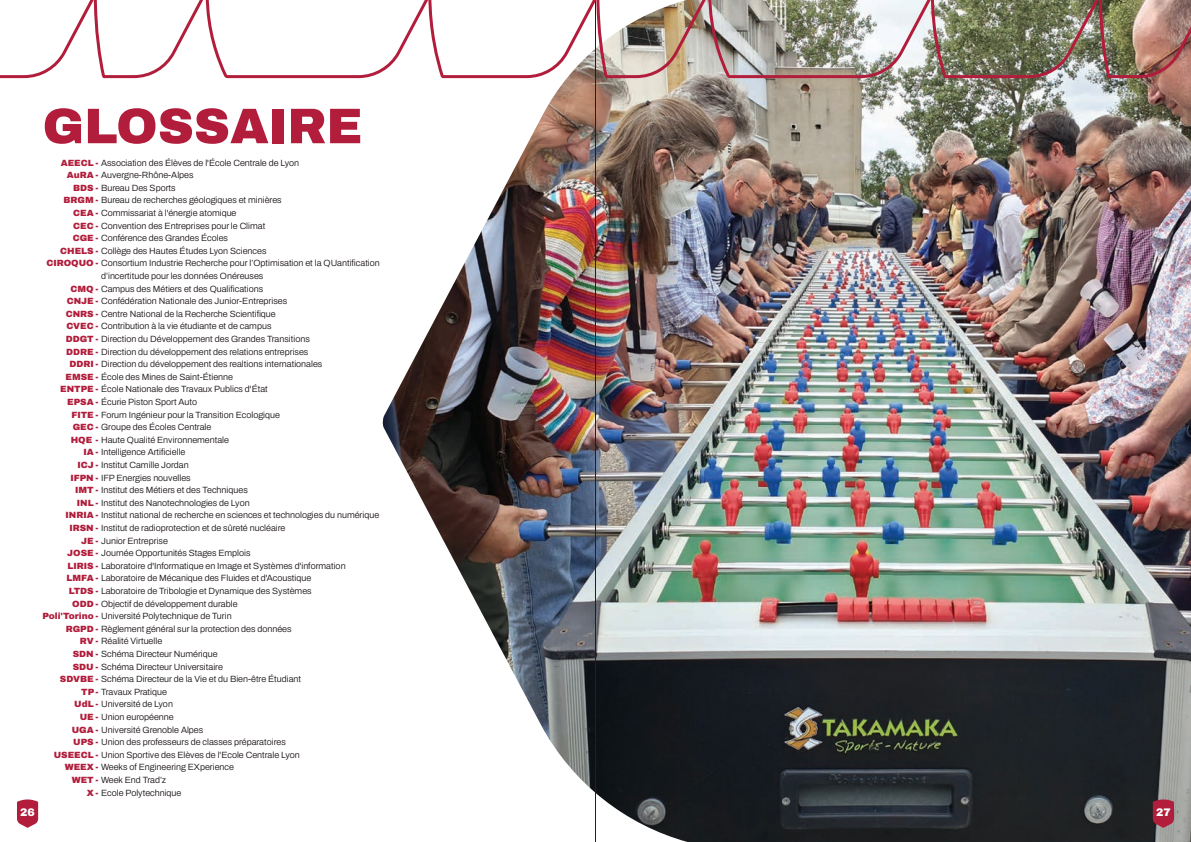
<style>
.page{position:relative;width:1191px;height:842px;background:#fff}
.page>*{position:absolute;margin:0;border:0;box-sizing:border-box;transform-origin:0 0}
.t1{font:600 50px "Archivo";color:#b11d3b}
.t2{font:600 11px "Archivo";color:#fff}
.t3{font:600 9px "Archivo";color:#160f11}
.s1{color:#b11d3b}
</style>
<div class="page">
<img style="left:383px;top:80px;width:808px;height:762px">
<svg style="left:1152px;top:799px;width:22px;height:29px"></svg>
<svg style="left:17px;top:799px;width:21px;height:29px"></svg>
<hr style="left:595px;top:0;width:1px;height:842px;background:#231f20">
<img style="left:0;top:0;width:1191px;height:80px">
<h1 class="t1" style="left:43px;top:89px;width:321px">GLOSSAIRE</h1>
<p class="t3" style="left:61px;top:156px;width:240px"><span class="s1">AEECL -</span> Association des Élèves de l'École Centrale de Lyon</p>
<p class="t3" style="left:67px;top:168px;width:128px"><span class="s1">AuRA -</span> Auvergne-Rhône-Alpes</p>
<p class="t3" style="left:73px;top:181px;width:104px"><span class="s1">BDS -</span> Bureau Des Sports</p>
<p class="t3" style="left:64px;top:193px;width:220px"><span class="s1">BRGM -</span> Bureau de recherches géologiques et minières</p>
<p class="t3" style="left:73px;top:206px;width:165px"><span class="s1">CEA -</span> Commissariat à l'énergie atomique</p>
<p class="t3" style="left:73px;top:219px;width:193px"><span class="s1">CEC -</span> Convention des Entreprises pour le Climat</p>
<p class="t3" style="left:73px;top:231px;width:157px"><span class="s1">CGE -</span> Conférence des Grandes Écoles</p>
<p class="t3" style="left:60px;top:244px;width:208px"><span class="s1">CHELS -</span> Collège des Hautes Études Lyon Sciences</p>
<p class="t3" style="left:46px;top:256px;width:335px"><span class="s1">CIROQUO -</span> Consortium Industrie Recherche pour l’Optimisation et la QUantification</p>
<p class="t3" style="left:71px;top:282px;width:194px"><span class="s1">CMQ -</span> Campus des Métiers et des Qualifications</p>
<p class="t3" style="left:67px;top:294px;width:222px"><span class="s1">CNJE -</span> Confédération Nationale des Junior-Entreprises</p>
<p class="t3" style="left:66px;top:307px;width:211px"><span class="s1">CNRS -</span> Centre National de la Recherche Scientifique</p>
<p class="t3" style="left:66px;top:319px;width:206px"><span class="s1">CVEC -</span> Contribution à la vie étudiante et de campus</p>
<p class="t3" style="left:66px;top:332px;width:245px"><span class="s1">DDGT -</span> Direction du Développement des Grandes Transitions</p>
<p class="t3" style="left:66px;top:345px;width:244px"><span class="s1">DDRE -</span> Direction du développement des relations entreprises</p>
<p class="t3" style="left:69px;top:357px;width:254px"><span class="s1">DDRI -</span> Direction du développement des realtions internationales</p>
<p class="t3" style="left:66px;top:370px;width:169px"><span class="s1">EMSE -</span> École des Mines de Saint-Étienne</p>
<p class="t3" style="left:60px;top:382px;width:209px"><span class="s1">ENTPE -</span> École Nationale des Travaux Publics d'État</p>
<p class="t3" style="left:67px;top:395px;width:131px"><span class="s1">EPSA -</span> Écurie Piston Sport Auto</p>
<p class="t3" style="left:71px;top:408px;width:210px"><span class="s1">FITE -</span> Forum Ingénieur pour la Transition Ecologique</p>
<p class="t3" style="left:73px;top:420px;width:140px"><span class="s1">GEC -</span> Groupe des Écoles Centrale</p>
<p class="t3" style="left:71px;top:433px;width:160px"><span class="s1">HQE -</span> Haute Qualité Environnementale</p>
<p class="t3" style="left:83px;top:445px;width:103px"><span class="s1">IA -</span> Intelligence Artificielle</p>
<p class="t3" style="left:77px;top:458px;width:113px"><span class="s1">ICJ -</span> Institut Camille Jordan</p>
<p class="t3" style="left:70px;top:471px;width:122px"><span class="s1">IFPN -</span> IFP Energies nouvelles</p>
<p class="t3" style="left:75px;top:483px;width:174px"><span class="s1">IMT -</span> Institut des Métiers et des Techniques</p>
<p class="t3" style="left:77px;top:496px;width:174px"><span class="s1">INL -</span> Institut des Nanotechnologies de Lyon</p>
<p class="t3" style="left:66px;top:508px;width:315px"><span class="s1">INRIA -</span> Institut national de recherche en sciences et technologies du numérique</p>
<p class="t3" style="left:69px;top:521px;width:217px"><span class="s1">IRSN -</span> Institut de radioprotection et de sûreté nucléaire</p>
<p class="t3" style="left:81px;top:534px;width:88px"><span class="s1">JE -</span> Junior Entreprise</p>
<p class="t3" style="left:67px;top:546px;width:185px"><span class="s1">JOSE -</span> Journée Opportunités Stages Emplois</p>
<p class="t3" style="left:68px;top:559px;width:279px"><span class="s1">LIRIS -</span> Laboratoire d'Informatique en Image et Systèmes d'information</p>
<p class="t3" style="left:67px;top:571px;width:246px"><span class="s1">LMFA -</span> Laboratoire de Mécanique des Fluides et d'Acoustique</p>
<p class="t3" style="left:69px;top:584px;width:244px"><span class="s1">LTDS -</span> Laboratoire de Tribologie et Dynamique des Systèmes</p>
<p class="t3" style="left:72px;top:597px;width:167px"><span class="s1">ODD -</span> Objectif de développement durable</p>
<p class="t3" style="left:43px;top:609px;width:191px"><span class="s1">Poli'Torino -</span> Université Polytechnique de Turin</p>
<p class="t3" style="left:66px;top:622px;width:227px"><span class="s1">RGPD -</span> Règlement général sur la protection des données</p>
<p class="t3" style="left:80px;top:634px;width:84px"><span class="s1">RV -</span> Réalité Virtuelle</p>
<p class="t3" style="left:73px;top:647px;width:146px"><span class="s1">SDN -</span> Schéma Directeur Numérique</p>
<p class="t3" style="left:73px;top:660px;width:152px"><span class="s1">SDU -</span> Schéma Directeur Universitaire</p>
<p class="t3" style="left:60px;top:672px;width:243px"><span class="s1">SDVBE -</span> Schéma Directeur de la Vie et du Bien-être Étudiant</p>
<p class="t3" style="left:81px;top:685px;width:87px"><span class="s1">TP -</span> Travaux Pratique</p>
<p class="t3" style="left:74px;top:697px;width:100px"><span class="s1">UdL -</span> Université de Lyon</p>
<p class="t3" style="left:80px;top:710px;width:95px"><span class="s1">UE -</span> Union européenne</p>
<p class="t3" style="left:72px;top:723px;width:133px"><span class="s1">UGA -</span> Université Grenoble Alpes</p>
<p class="t3" style="left:73px;top:735px;width:214px"><span class="s1">UPS -</span> Union des professeurs de classes préparatoires</p>
<p class="t3" style="left:54px;top:748px;width:247px"><span class="s1">USEECL -</span> Union Sportive des Elèves de l'Ecole Centrale Lyon</p>
<p class="t3" style="left:65px;top:760px;width:171px"><span class="s1">WEEX -</span> Weeks of Engineering EXperience</p>
<p class="t3" style="left:72px;top:773px;width:96px"><span class="s1">WET -</span> Week End Trad’z</p>
<p class="t3" style="left:87px;top:786px;width:96px"><span class="s1">X -</span> Ecole Polytechnique</p>
<p class="t3" style="left:101px;top:269px;width:164px">d’incertitude pour les données Onéreuses</p>
<p class="t2" style="left:20px;top:804px;width:16px">26</p>
<p class="t2" style="left:1156px;top:804px;width:16px">27</p>
</div>
